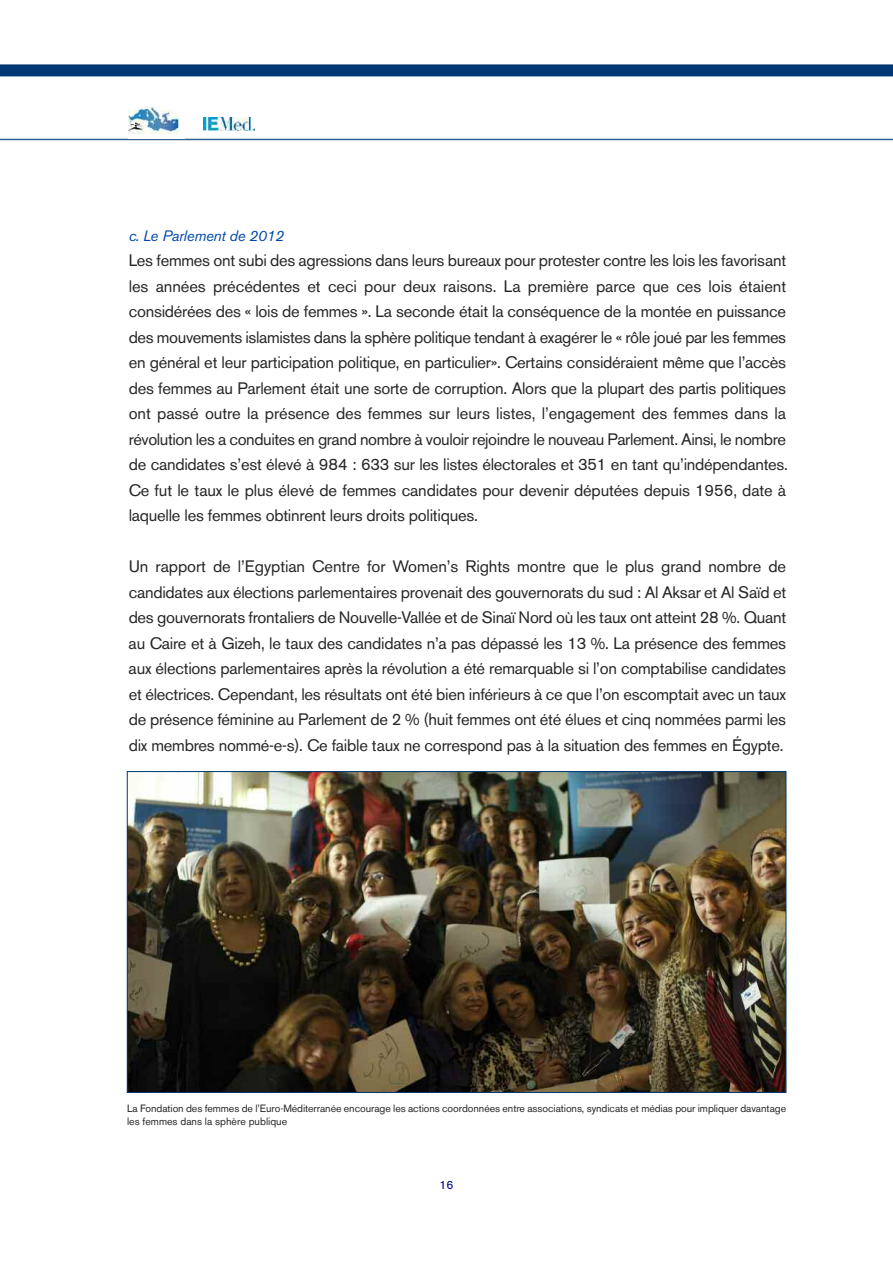
<style>
.page{position:relative;width:893px;height:1263px;background:#fff}
.page>*{position:absolute;margin:0;border:0;box-sizing:border-box;transform-origin:0 0}
.t1{font:16.5px/25.5px "Akzidenz Grotesk BE";letter-spacing:-.015em;color:#272526;text-align:justify}
.t2{font:italic 15px "Akzidenz Grotesk BE";letter-spacing:-.015em;color:#0047a9}
.t3{font:12px "Akzidenz Grotesk BE";color:#000080}
.t4{font:10.5px/12.6px "Akzidenz Grotesk BE";letter-spacing:-.005em;color:#272526}
</style>
<div class="page">
<div style="left:0;top:64px;width:893px;height:12px;background:#003775"></div>
<hr style="left:0;top:139px;width:893px;height:1px;background:#335f91">
<img style="left:204px;top:117px;width:50px;height:13px">
<img style="left:128px;top:107px;width:51px;height:27px">
<img style="left:129px;top:773px;width:655px;height:318px">
<p class="t2" style="left:129px;top:230px;width:157px">c. Le Parlement de 2012</p>
<p class="t1" style="left:129px;top:249px;width:661px">Les femmes ont subi des agressions dans leurs bureaux pour protester contre les lois les favorisant les années précédentes et ceci pour deux raisons. La première parce que ces lois étaient considérées des « lois de femmes ». La seconde était la conséquence de la montée en puissance des mouvements islamistes dans la sphère politique tendant à exagérer le « rôle joué par les femmes en général et leur participation politique, en particulier». Certains considéraient même que l’accès des femmes au Parlement était une sorte de corruption. Alors que la plupart des partis politiques ont passé outre la présence des femmes sur leurs listes, l’engagement des femmes dans la révolution les a conduites en grand nombre à vouloir rejoindre le nouveau Parlement. Ainsi, le nombre de candidates s’est élevé à 984 : 633 sur les listes électorales et 351 en tant qu’indépendantes.<br>Ce fut le taux le plus élevé de femmes candidates pour devenir députées depuis 1956, date à laquelle les femmes obtinrent leurs droits politiques.</p>
<p class="t1" style="left:129px;top:555px;width:659px">Un rapport de l’Egyptian Centre for Women’s Rights montre que le plus grand nombre de candidates aux élections parlementaires provenait des gouvernorats du sud : Al Aksar et Al Saïd et des gouvernorats frontaliers de Nouvelle-Vallée et de Sinaï Nord où les taux ont atteint 28 %. Quant au Caire et à Gizeh, le taux des candidates n’a pas dépassé les 13 %. La présence des femmes aux élections parlementaires après la révolution a été remarquable si l’on comptabilise candidates et électrices. Cependant, les résultats ont été bien inférieurs à ce que l’on escomptait avec un taux de présence féminine au Parlement de 2 % (huit femmes ont été élues et cinq nommées parmi les dix membres nommé-e-s). Ce faible taux ne correspond pas à la situation des femmes en Égypte.</p>
<p class="t4" style="left:127px;top:1103px;width:661px">La Fondation des femmes de l’Euro-Méditerranée encourage les actions coordonnées entre associations, syndicats et médias pour impliquer davantage les femmes dans la sphère publique</p>
<p class="t3" style="left:439px;top:1180px;width:15px">16</p>
</div>
